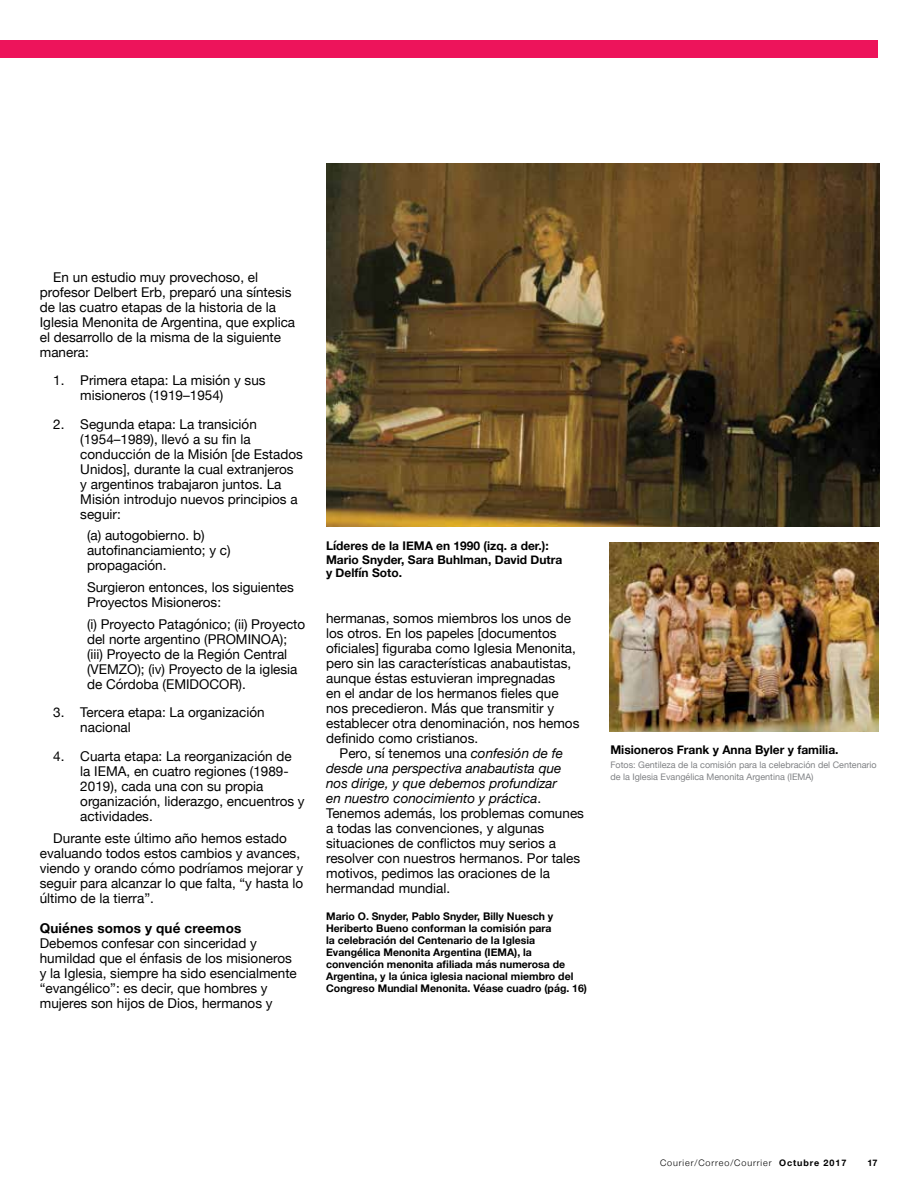
<style>
.page{position:relative;width:918px;height:1188px;background:#fff}
.page>*{position:absolute;margin:0;border:0;box-sizing:border-box;transform-origin:0 0}
.t1{font:13.5px/15px "Helvetica Neue";color:#000}
.t2{font:700 13.5px "Helvetica Neue";letter-spacing:.01em;color:#000}
.t3{font:700 12px/13.5px "Helvetica Neue";color:#000}
.t4{font:700 10.5px/12px "Helvetica Neue";color:#000}
.t5{font:9px/12px "Helvetica Neue";color:#808285}
.t6{font:300 9px "Helvetica Neue";letter-spacing:.1em;color:#000}
.t7{font:700 9px "Helvetica Neue";color:#000}
.s1{font-style:italic}
.s2{font-weight:700}
</style>
<div class="page">
<div style="left:0;top:41px;width:878px;height:17px;background:#ed145b"></div>
<img style="left:326px;top:163px;width:554px;height:363px">
<img style="left:609px;top:543px;width:270px;height:188px">
<p class="t1" style="left:40px;top:270px;width:257px;text-indent:14px">En un estudio muy provechoso, el profesor Delbert Erb, preparó una síntesis de las cuatro etapas de la historia de la Iglesia Menonita de Argentina, que explica el desarrollo de la misma de la siguiente manera:</p>
<p class="t1" style="left:80px;top:374px;width:187px;text-indent:-27px">1. Primera etapa: La misión y sus misioneros (1919–1954)</p>
<p class="t1" style="left:80px;top:417px;width:224px;text-indent:-27px">2. Segunda etapa: La transición (1954–1989), llevó a su fin la conducción de la Misión [de Estados<br>Unidos], durante la cual extranjeros y argentinos trabajaron juntos. La<br>Misión introdujo nuevos principios a seguir:</p>
<p class="t1" style="left:87px;top:529px;width:145px">(a) autogobierno. b) autofinanciamiento; y c) propagación.</p>
<p class="t1" style="left:87px;top:581px;width:208px">Surgieron entonces, los siguientes<br>Proyectos Misioneros:</p>
<p class="t1" style="left:87px;top:617px;width:220px">(i) Proyecto Patagónico; (ii) Proyecto del norte argentino (PROMINOA); (iii) Proyecto de la Región Central (VEMZO); (iv) Proyecto de la iglesia de Córdoba (EMIDOCOR).</p>
<p class="t1" style="left:80px;top:706px;width:186px;text-indent:-27px">3. Tercera etapa: La organización nacional</p>
<p class="t1" style="left:80px;top:749px;width:226px;text-indent:-27px">4. Cuarta etapa: La reorganización de la IEMA, en cuatro regiones (1989-<br>2019), cada una con su propia organización, liderazgo, encuentros y actividades.</p>
<p class="t1" style="left:40px;top:831px;width:265px;text-indent:14px">Durante este último año hemos estado evaluando todos estos cambios y avances, viendo y orando cómo podríamos mejorar y seguir para alcanzar lo que falta, “y hasta lo último de la tierra”.</p>
<p class="t2" style="left:40px;top:917px;width:203px">Quiénes somos y qué creemos</p>
<p class="t1" style="left:40px;top:936px;width:259px">Debemos confesar con sinceridad y humildad que el énfasis de los misioneros y la Iglesia, siempre ha sido esencialmente “evangélico”: es decir, que hombres y mujeres son hijos de Dios, hermanos y</p>
<p class="t3" style="left:326px;top:539px;width:238px">Líderes de la IEMA en 1990 (izq. a der.):<br>Mario Snyder, Sara Buhlman, David Dutra y Delfín Soto.</p>
<p class="t1" style="left:326px;top:611px;width:255px">hermanas, somos miembros los unos de los otros. En los papeles [documentos oficiales] figuraba como Iglesia Menonita, pero sin las características anabautistas, aunque éstas estuvieran impregnadas<br>en el andar de los hermanos fieles que nos precedieron. Más que transmitir y establecer otra denominación, nos hemos definido como cristianos.</p>
<p class="t1" style="left:326px;top:746px;width:259px;text-indent:14px">Pero, sí tenemos una <span class="s1">confesión de fe desde una perspectiva anabautista que nos dirige, y que debemos profundizar<br>en nuestro conocimiento y práctica</span>.<br>Tenemos además, los problemas comunes a todas las convenciones, y algunas situaciones de conflictos muy serios a resolver con nuestros hermanos. Por tales motivos, pedimos las oraciones de la hermandad mundial.</p>
<p class="t4" style="left:326px;top:910px;width:262px">Mario O. Snyder, Pablo Snyder, Billy Nuesch y Heriberto Bueno conforman la comisión para<br>la celebración del Centenario de la Iglesia Evangélica Menonita Argentina (IEMA), la convención menonita afiliada más numerosa de Argentina, y la única iglesia nacional miembro del Congreso Mundial Menonita. Véase cuadro (pág. 16)</p>
<p class="t3" style="left:610px;top:743px;width:230px">Misioneros Frank y Anna Byler y familia.</p>
<p class="t5" style="left:610px;top:760px;width:268px">Fotos: Gentileza de la comisión para la celebración del Centenario de la Iglesia Evangélica Menonita Argentina (IEMA)</p>
<p class="t6" style="left:660px;top:1156px;width:188px">Courier/Correo/Courrier <span class="s2">Octubre 2017</span></p>
<p class="t7" style="left:867px;top:1156px;width:12px">17</p>
</div>
